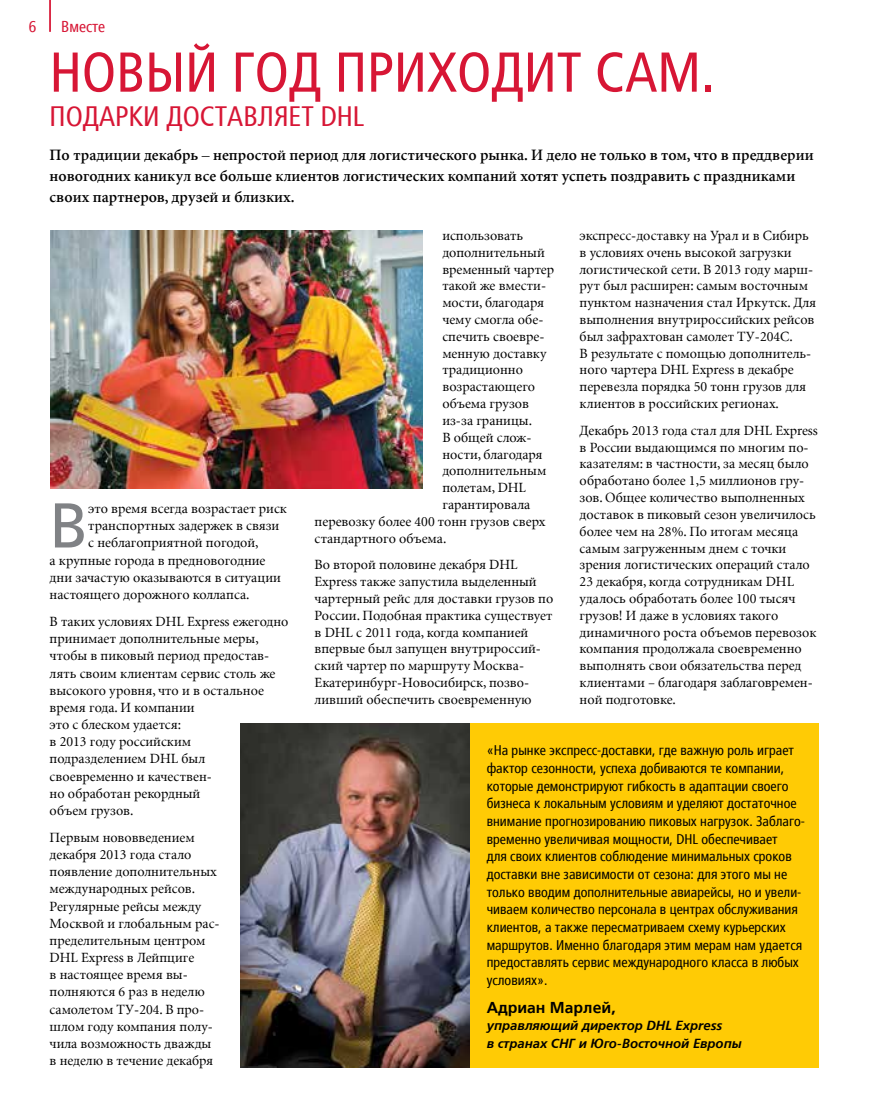
<style>
.page{position:relative;width:869px;height:1117px;background:#fff}
.page>*{position:absolute;margin:0;border:0;box-sizing:border-box;transform-origin:0 0}
.t1{font:63.18px "Frutiger LTCYR";color:#808285}
.t2{font:condensed 56px "Frutiger LTCYR";color:#d71635}
.t3{font:condensed 28px "Frutiger LTCYR";color:#d71635}
.t4{font:600 15.75px/21px "Minion CYR";color:#000}
.t5{font:700 15.75px "Frutiger LTCYR";color:#000}
.t6{font:condensed 15.75px "Frutiger LTCYR";color:#d71635}
.t7{font:14px/16.8px "Minion CYR";color:#000}
.t8{font:condensed 14px/17.7px "Frutiger LTCYR";color:#000}
.t9{font:italic 700 13.12px/17.7px "Frutiger LTCYR";color:#000}
</style>
<div class="page">
<hr style="left:49px;top:0;width:2px;height:32px;background:#d71635">
<div style="left:314px;top:722px;width:505px;height:345px;background:#ffcb05"></div>
<img style="left:51px;top:230px;width:371px;height:258px">
<img style="left:240px;top:722px;width:229px;height:345px">
<p class="t6" style="left:29px;top:18px;width:9px">6</p>
<p class="t6" style="left:61px;top:18px;width:46px">Вместе</p>
<h2 class="t2" style="left:50px;top:43px;width:33px">Новый</h2>
<h2 class="t2" style="left:231px;top:43px;width:484px">год приходит сам.</h2>
<h3 class="t3" style="left:50px;top:102px;width:316px">Подарки доставляет DHL</h3>
<p class="t4" style="left:50px;top:144px;width:765px">По традиции декабрь – непростой период для логистического рынка. И дело не только в том, что в преддверии новогодних каникул все больше клиентов логистических компаний хотят успеть поздравить с праздниками своих партнеров, друзей и близких.</p>
<h1 class="t1" style="left:50px;top:490px;width:40px">В</h1>
<p class="t7" style="left:88px;top:500px;width:200px">это время всегда возрастает риск</p>
<p class="t7" style="left:88px;top:517px;width:192px">транспортных задержек в связи</p>
<p class="t7" style="left:88px;top:534px;width:172px">с неблагоприятной погодой,</p>
<p class="t7" style="left:50px;top:551px;width:217px">а крупные города в предновогодние</p>
<p class="t7" style="left:50px;top:568px;width:233px">дни зачастую оказываются в ситуации</p>
<p class="t7" style="left:50px;top:585px;width:201px">настоящего дорожного коллапса.</p>
<p class="t7" style="left:50px;top:612px;width:240px">В таких условиях DHL Express ежегодно принимает дополнительные меры, чтобы в пиковый период предостав&shy;лять своим клиентам сервис столь же высокого уровня, что и в остальное время года. И компании<br>это с блеском удается:<br>в 2013 году российским подразделением DHL был своевременно и качествен-<br>но обработан рекордный<br>объем грузов.</p>
<p class="t7" style="left:50px;top:828px;width:171px">Первым нововведением декабря 2013 года стало появление дополнительных международных рейсов.<br>Регулярные рейсы между<br>Москвой и глобальным рас&shy;пределительным центром<br>DHL Express в Лейпциге<br>в настоящее время вы&shy;полняются 6 раз в неделю самолетом ТУ-204. В про&shy;шлом году компания полу&shy;чила возможность дважды в неделю в течение декабря</p>
<p class="t7" style="left:442px;top:227px;width:82px">использовать</p>
<p class="t7" style="left:442px;top:244px;width:104px">дополнительный</p>
<p class="t7" style="left:442px;top:260px;width:113px">временный чартер</p>
<p class="t7" style="left:442px;top:277px;width:105px">такой же вмести-</p>
<p class="t7" style="left:442px;top:294px;width:103px">мости, благодаря</p>
<p class="t7" style="left:442px;top:311px;width:103px">чему смогла обе-</p>
<p class="t7" style="left:442px;top:328px;width:103px">спечить своевре-</p>
<p class="t7" style="left:442px;top:344px;width:106px">менную доставку</p>
<p class="t7" style="left:442px;top:361px;width:82px">традиционно</p>
<p class="t7" style="left:442px;top:378px;width:94px">возрастающего</p>
<p class="t7" style="left:442px;top:395px;width:88px">объема грузов</p>
<p class="t7" style="left:442px;top:412px;width:91px">из-за границы.</p>
<p class="t7" style="left:442px;top:428px;width:90px">В общей слож-</p>
<p class="t7" style="left:442px;top:445px;width:102px">ности, благодаря</p>
<p class="t7" style="left:442px;top:462px;width:105px">дополнительным</p>
<p class="t7" style="left:442px;top:479px;width:85px">полетам, DHL</p>
<p class="t7" style="left:442px;top:496px;width:89px">гарантировала</p>
<p class="t7" style="left:314px;top:512px;width:232px">перевозку более 400 тонн грузов сверх</p>
<p class="t7" style="left:314px;top:529px;width:133px">стандартного объема.</p>
<p class="t7" style="left:314px;top:556px;width:240px">Во второй половине декабря DHL Express также запустила выделенный чартерный рейс для доставки грузов по России. Подобная практика существует в DHL с 2011 года, когда компанией впервые был запущен внутрироссий&shy;ский чартер по маршруту Москва-Екатеринбург-Новосибирск, позво&shy;ливший обеспечить своевременную</p>
<p class="t7" style="left:579px;top:227px;width:238px">экспресс-доставку на Урал и в Сибирь в условиях очень высокой загрузки логистической сети. В 2013 году марш&shy;рут был расширен: самым восточным пунктом назначения стал Иркутск. Для выполнения внутрироссийских рейсов был зафрахтован самолет ТУ-204C.<br>В результате с помощью дополнитель&shy;ного чартера DHL Express в декабре перевезла порядка 50 тонн грузов для клиентов в российских регионах.</p>
<p class="t7" style="left:579px;top:421px;width:239px">Декабрь 2013 года стал для DHL Express в России выдающимся по многим по&shy;казателям: в частности, за месяц было обработано более 1,5 миллионов гру&shy;зов. Общее количество выполненных доставок в пиковый сезон увеличилось более чем на 28%. По итогам месяца самым загруженным днем с точки зрения логистических операций стало 23 декабря, когда сотрудникам DHL удалось обработать более 100 тысяч грузов! И даже в условиях такого динамичного роста объемов перевозок компания продолжала своевременно выполнять свои обязательства перед клиентами – благодаря заблаговремен&shy;ной подготовке.</p>
<p class="t8" style="left:486px;top:741px;width:320px">«На рынке экспресс-доставки, где важную роль играет фактор сезонности, успеха добиваются те компании, которые демонстрируют гибкость в адаптации своего бизнеса к локальным условиям и уделяют достаточное внимание прогнозированию пиковых нагрузок. Заблаго&shy;временно увеличивая мощности, DHL обеспечивает<br>для своих клиентов соблюдение минимальных сроков доставки вне зависимости от сезона: для этого мы не только вводим дополнительные авиарейсы, но и увели&shy;чиваем количество персонала в центрах обслуживания клиентов, а также пересматриваем схему курьерских маршрутов. Именно благодаря этим мерам нам удается предоставлять сервис международного класса в любых условиях».</p>
<p class="t5" style="left:486px;top:998px;width:130px">Адриан Марлей,</p>
<p class="t9" style="left:486px;top:1016px;width:256px">управляющий директор DHL Express<br>в странах СНГ и Юго-Восточной Европы</p>
</div>
